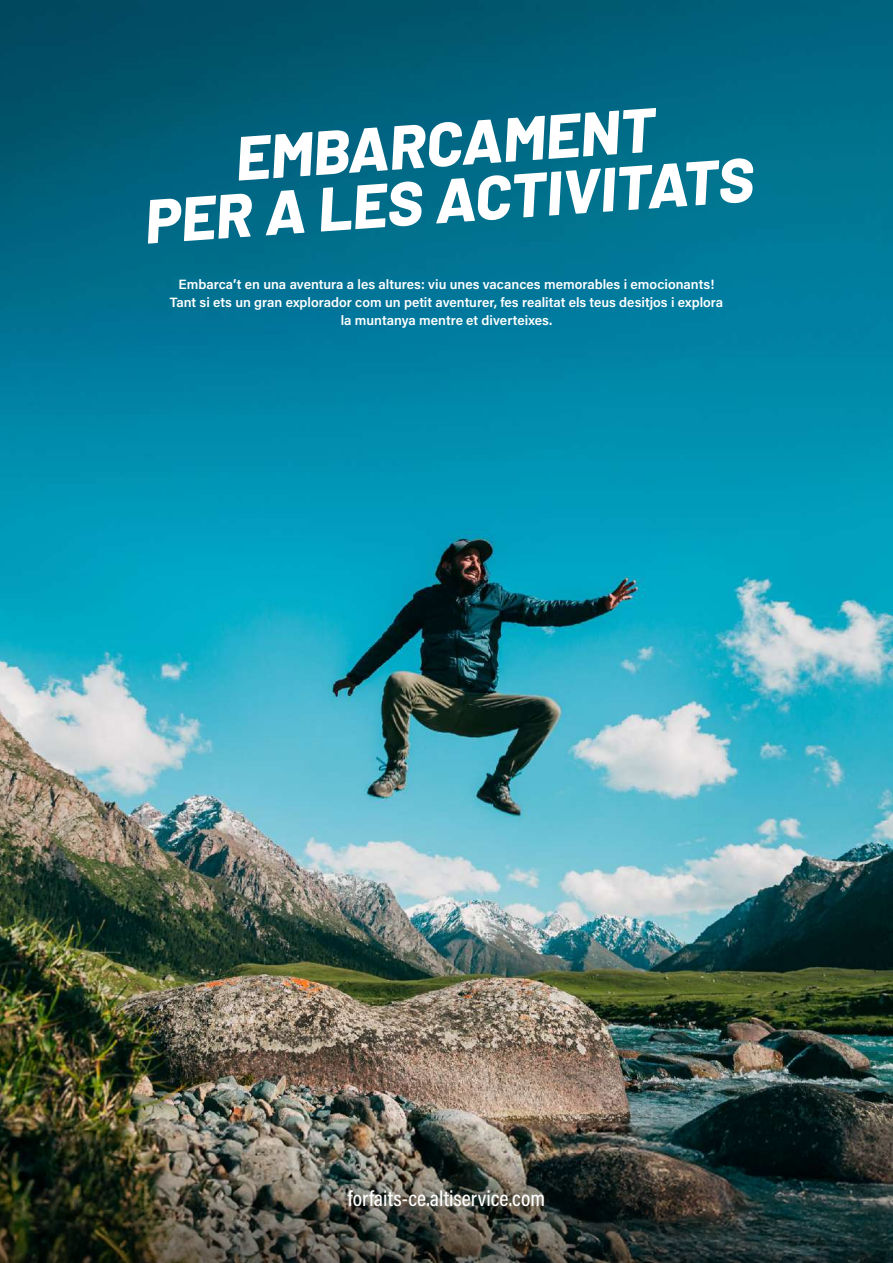
<style>
.page{position:relative;width:893px;height:1263px;background:#fff}
.page>*{position:absolute;margin:0;border:0;box-sizing:border-box;transform-origin:0 0}
.t1{font:italic 800 61.95px/56.6px "Barlow";color:#fff;text-align:center}
.t2{font:500 22.05px "Acumin Pro Cond";letter-spacing:.005em;color:#fff}
.t3{font:13.5px/18px "Acumin Variable Concept";color:#fff;text-align:center}
</style>
<div class="page">
<img style="left:0;top:0;width:893px;height:978px">
<img style="left:0;top:978px;width:893px;height:285px">
<h1 class="t1" style="left:139px;top:132px;width:612px;rotate:-4deg">EMBARCAMENT<br>PER A LES ACTIVITATS</h1>
<p class="t3" style="left:170px;top:275px;width:555px">Embarca’t en una aventura a les altures: viu unes vacances memorables i emocionants!<br>Tant si ets un gran explorador com un petit aventurer, fes realitat els teus desitjos i explora la muntanya mentre et diverteixes.</p>
<h2 class="t2" style="left:348px;top:1184px;width:199px">forfaits-ce.altiservice.com</h2>
</div>
